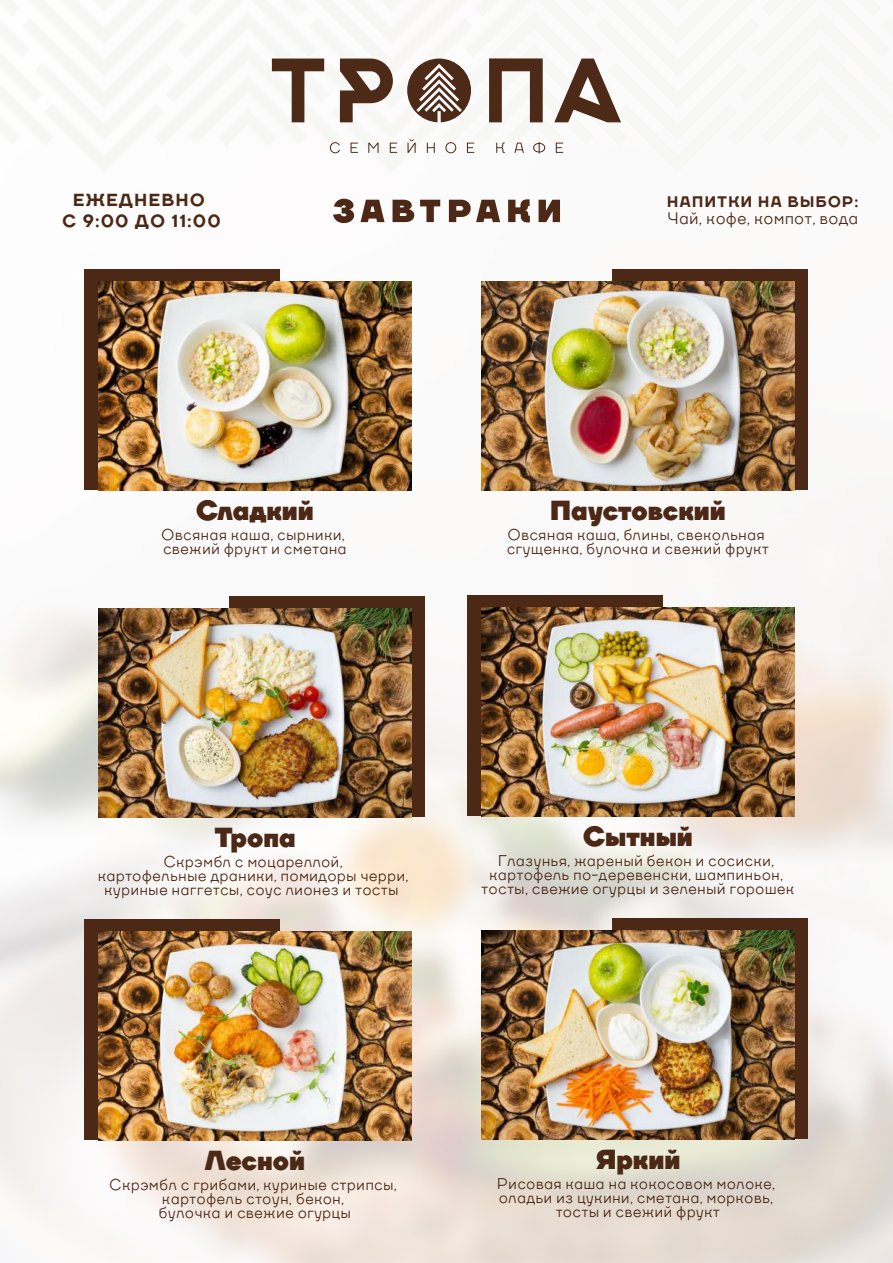
<style>
.page{position:relative;width:893px;height:1263px;background:#fff}
.page>*{position:absolute;margin:0;border:0;box-sizing:border-box;transform-origin:0 0}
.t1{font:900 27.6px "TT Firs";color:#4c2916}
.t2{font:800 17.4px/21px "TT Firs";letter-spacing:.1em;color:#4c2916;text-align:center}
.t3{font:500 16.95px "TT Firs";letter-spacing:.05em;color:#4c2916}
.t4{font:500 15.75px/14.2px "TT Firs";letter-spacing:.05em;color:#4c2916;text-align:center}
.t5{font:800 15.3px "TT Firs";letter-spacing:.1em;color:#4c2916}
</style>
<div class="page">
<img style="left:0;top:198px;width:893px;height:1065px">
<div style="left:84px;top:269px;width:196px;height:221px;background:#4c2916"></div>
<svg style="left:333px;top:199px;width:21px;height:24px"></svg>
<svg style="left:360px;top:200px;width:24px;height:22px"></svg>
<svg style="left:393px;top:200px;width:21px;height:22px"></svg>
<svg style="left:420px;top:200px;width:20px;height:22px"></svg>
<svg style="left:449px;top:200px;width:51px;height:22px"></svg>
<svg style="left:508px;top:199px;width:22px;height:23px"></svg>
<svg style="left:539px;top:200px;width:21px;height:22px"></svg>
<img style="left:98px;top:281px;width:313px;height:209px">
<div style="left:229px;top:596px;width:196px;height:221px;background:#4c2916"></div>
<img style="left:98px;top:608px;width:313px;height:209px">
<div style="left:84px;top:919px;width:196px;height:221px;background:#4c2916"></div>
<img style="left:98px;top:931px;width:313px;height:209px">
<div style="left:612px;top:269px;width:196px;height:221px;background:#4c2916"></div>
<img style="left:481px;top:281px;width:313px;height:209px">
<div style="left:612px;top:918px;width:196px;height:221px;background:#4c2916"></div>
<img style="left:481px;top:930px;width:313px;height:209px">
<div style="left:467px;top:595px;width:195px;height:221px;background:#4c2916"></div>
<img style="left:481px;top:607px;width:313px;height:209px">
<svg style="left:271px;top:58px;width:350px;height:96px"></svg>
<p class="t2" style="left:63px;top:190px;width:159px">ЕЖЕДНЕВНО<br>С 9:00 ДО 11:00</p>
<p class="t5" style="left:667px;top:192px;width:193px">НАПИТКИ НА ВЫБОР:</p>
<p class="t3" style="left:668px;top:207px;width:192px">Чай, кофе, компот, вода</p>
<h1 class="t1" style="left:196px;top:492px;width:119px">Сладкий</h1>
<p class="t4" style="left:162px;top:527px;width:186px;text-align:left">Овсяная каша, сырники, свежий фрукт и сметана</p>
<h1 class="t1" style="left:550px;top:492px;width:177px">Паустовский</h1>
<p class="t4" style="left:507px;top:527px;width:263px;text-align:left">Овсяная каша, блины, свекольная сгущенка, булочка и свежий фрукт</p>
<h1 class="t1" style="left:214px;top:819px;width:83px">Тропа</h1>
<p class="t4" style="left:98px;top:854px;width:312px">Скрэмбл с моцареллой,<br>картофельные драники, помидоры черри, куриные наггетсы, соус лионез и тосты</p>
<h1 class="t1" style="left:583px;top:818px;width:111px">Сытный</h1>
<p class="t4" style="left:482px;top:853px;width:314px">Глазунья, жареный бекон и сосиски, картофель по-деревенски, шампиньон, тосты, свежие огурцы и зеленый горошек</p>
<h1 class="t1" style="left:205px;top:1142px;width:102px">Лесной</h1>
<p class="t4" style="left:110px;top:1177px;width:288px">Скрэмбл с грибами, куриные стрипсы, картофель стоун, бекон,<br>булочка и свежие огурцы</p>
<h1 class="t1" style="left:596px;top:1141px;width:86px">Яркий</h1>
<p class="t4" style="left:497px;top:1176px;width:279px">Рисовая каша на кокосовом молоке, оладьи из цукини, сметана, морковь, тосты и свежий фрукт</p>
</div>
